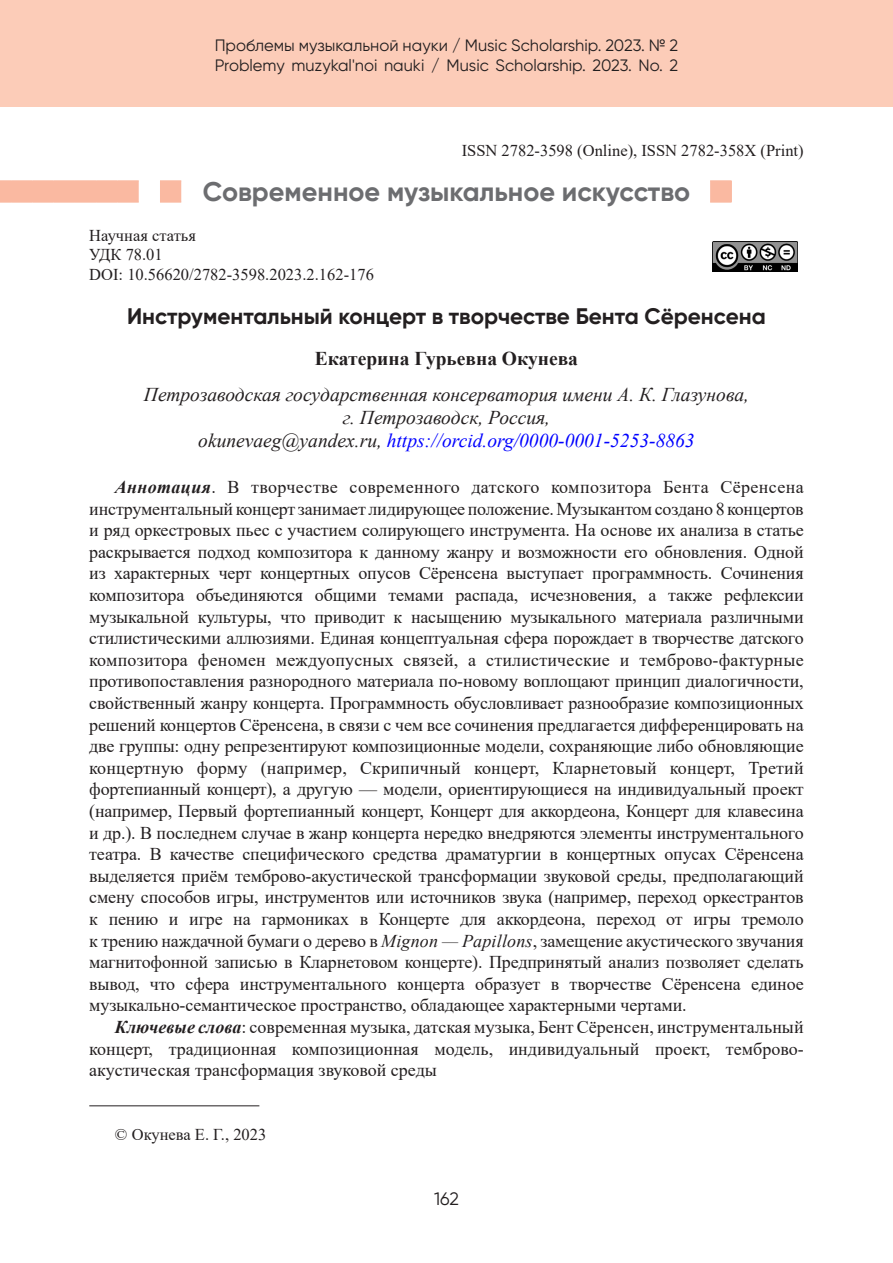
<style>
.page{position:relative;width:893px;height:1263px;background:#fff}
.page>*{position:absolute;margin:0;border:0;box-sizing:border-box;transform-origin:0 0}
.Рубрика{font:700 27px "Gilroy";color:#6c6d70}
.Заголовок{font:700 22.5px "Gilroy";color:#231f20}
.Академия{font:italic 19.5px "Times New Roman";color:#231f20}
.Академия-2{font:italic 19.5px "Times New Roman";color:#00f}
.Автор{font:700 19.5px "Times New Roman";color:#231f20}
.Литература{font:18px/21.6px "Times New Roman";letter-spacing:-.01em;color:#231f20;text-align:justify}
.t1{font:18px "Gilroy";color:#231f20}
.t2{font:16.5px/19.5px "Gilroy";color:#231f20}
.Удк{font:16.5px "Times New Roman";color:#231f20}
.Примечание{font:16.5px "Times New Roman";color:#231f20}
.s1{color:#231f20}
.s2{font-weight:700;font-style:italic}
.s3{font-style:italic}
</style>
<div class="page">
<div style="left:0;top:0;width:893px;height:107px;background:#fcccb8"></div>
<svg style="left:0;top:181px;width:732px;height:22px"></svg>
<img style="left:713px;top:242px;width:85px;height:30px">
<hr style="left:89px;top:1105px;width:170px;height:1px;background:#231f20">
<p class="t2" style="left:215px;top:36px;width:465px">Проблемы музыкальной науки / Music Scholarship. 2023. № 2<br>Problemy muzykal'noi nauki / Music Scholarship. 2023. No. 2</p>
<p class="Удк" style="left:462px;top:139px;width:343px">ISSN 2782-3598 (Online), ISSN 2782-358X (Print)</p>
<p class="Рубрика" style="left:203px;top:174px;width:489px">Современное музыкальное искусство</p>
<p class="Удк" style="left:89px;top:223px;width:108px">Научная статья</p>
<p class="Удк" style="left:89px;top:243px;width:75px">УДК 78.01</p>
<p class="Удк" style="left:89px;top:262px;width:286px">DOI: 10.56620/2782-3598.2023.2.162-176</p>
<p class="Заголовок" style="left:127px;top:302px;width:640px">Инструментальный концерт в творчестве Бента Сёренсена</p>
<p class="Автор" style="left:315px;top:344px;width:265px">Екатерина Гурьевна Окунева</p>
<p class="Академия" style="left:144px;top:381px;width:606px">Петрозаводская государственная консерватория имени А. К. Глазунова,</p>
<p class="Академия" style="left:343px;top:404px;width:209px">г. Петрозаводск, Россия,</p>
<p class="Академия-2" style="left:198px;top:427px;width:498px"><span class="s1">okunevaeg@yandex.ru,</span> https://orcid.org/0000-0001-5253-8863</p>
<p class="Литература" style="left:89px;top:476px;width:716px;text-indent:26px"><span class="s2">Аннотация</span>. В творчестве современного датского композитора Бента Сёренсена инструментальный концерт занимает лидирующее положение. Музыкантом создано 8 концертов и ряд оркестровых пьес с участием солирующего инструмента. На основе их анализа в статье раскрывается подход композитора к данному жанру и возможности его обновления. Одной из характерных черт концертных опусов Сёренсена выступает программность. Сочинения композитора объединяются общими темами распада, исчезновения, а также рефлексии музыкальной культуры, что приводит к насыщению музыкального материала различными стилистическими аллюзиями. Единая концептуальная сфера порождает в творчестве датского композитора феномен междуопусных связей, а стилистические и темброво-фактурные противопоставления разнородного материала по-новому воплощают принцип диалогичности, свойственный жанру концерта. Программность обусловливает разнообразие композиционных решений концертов Сёренсена, в связи с чем все сочинения предлагается дифференцировать на две группы: одну репрезентируют композиционные модели, сохраняющие либо обновляющие концертную форму (например, Скрипичный концерт, Кларнетовый концерт, Третий фортепианный концерт), а другую — модели, ориентирующиеся на индивидуальный проект (например, Первый фортепианный концерт, Концерт для аккордеона, Концерт для клавесина и др.). В последнем случае в жанр концерта нередко внедряются элементы инструментального театра. В качестве специфического средства драматургии в концертных опусах Сёренсена выделяется приём темброво-акустической трансформации звуковой среды, предполагающий смену способов игры, инструментов или источников звука (например, переход оркестрантов к пению и игре на гармониках в Концерте для аккордеона, переход от игры тремоло к трению наждачной бумаги о дерево в <span class="s3">Mignon — Papillons</span>, замещение акустического звучания магнитофонной записью в Кларнетовом концерте). Предпринятый анализ позволяет сделать вывод, что сфера инструментального концерта образует в творчестве Сёренсена единое музыкально-семантическое пространство, обладающее характерными чертами.</p>
<p class="Литература" style="left:89px;top:1016px;width:716px;text-indent:26px"><span class="s2">Ключевые слова</span>: современная музыка, датская музыка, Бент Сёренсен, инструментальный концерт, традиционная композиционная модель, индивидуальный проект, темброво&shy;акустическая трансформация звуковой среды</p>
<p class="Примечание" style="left:115px;top:1122px;width:153px">© Окунева Е. Г., 2023</p>
<p class="t1" style="left:434px;top:1188px;width:26px">162</p>
</div>
